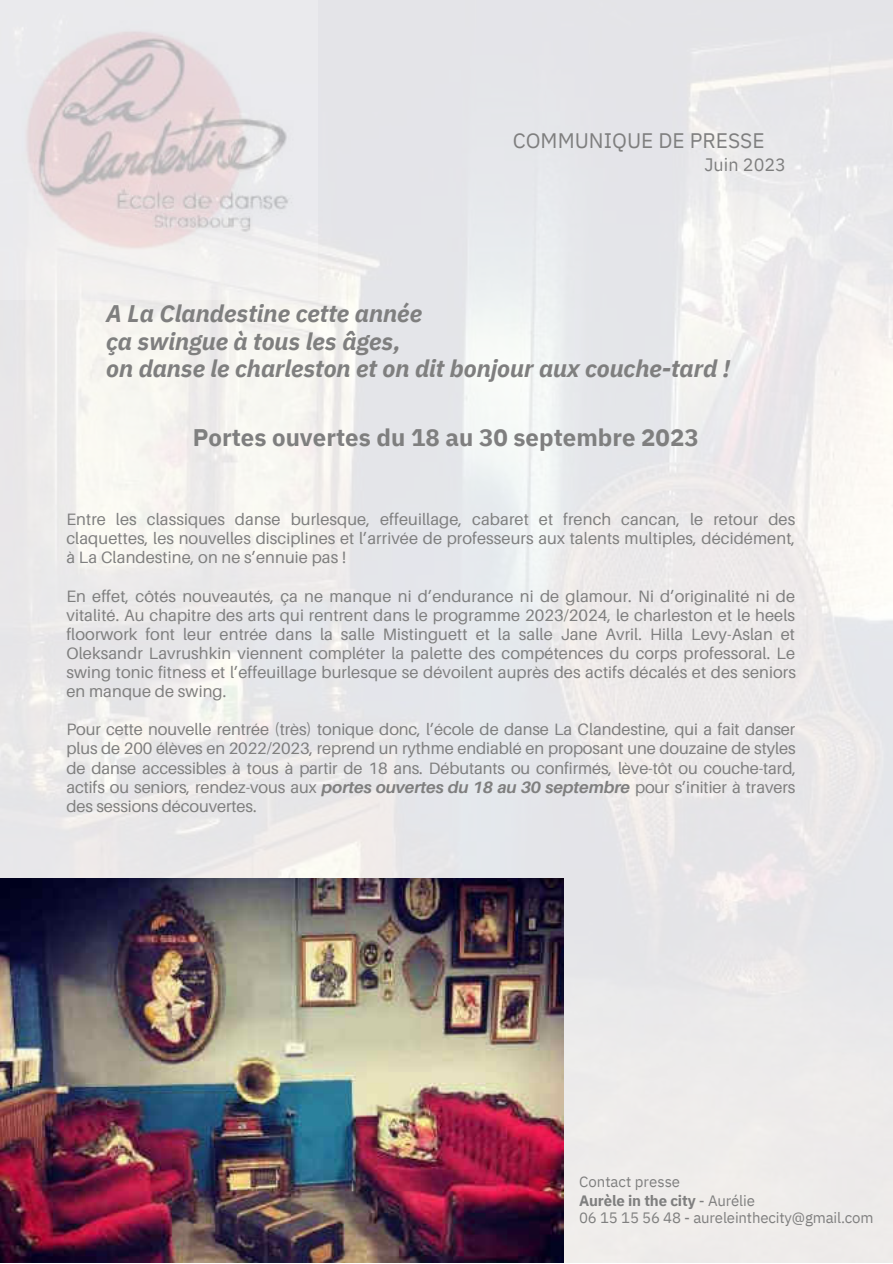
<style>
.page{position:relative;width:893px;height:1264px;background:#fff}
.page>*{position:absolute;margin:0;border:0;box-sizing:border-box;transform-origin:0 0}
.t1{font:italic 700 24px/27px "IBM Plex Sans";letter-spacing:-.005em;color:#7f7f7f}
.t2{font:700 24px "IBM Plex Sans";color:#7f7f7f}
.t3{font:21px "IBM Plex Sans";color:#7f7f7f}
.t4{font:18px "IBM Plex Sans";color:#7f7f7f}
.t5{font:16.5px/19px "Aileron";letter-spacing:.005em;color:#7f7f7f;text-align:justify}
.t6{font:15px/18.9px "IBM Plex Sans";letter-spacing:-.01em;color:#7f7f7f}
.s1{font-weight:700;font-style:italic}
.s2{font-weight:700}
</style>
<div class="page">
<img style="left:0;top:0;width:892px;height:1262px">
<img style="left:0;top:878px;width:563px;height:384px">
<img style="left:0;top:0;width:317px;height:299px">
<h1 class="t1" style="left:106px;top:297px;width:317px">A La Clandestine cette année</h1>
<p class="t3" style="left:512px;top:124px;width:253px">COMMUNIQUE DE PRESSE</p>
<p class="t4" style="left:704px;top:150px;width:83px">Juin 2023</p>
<h1 class="t1" style="left:106px;top:326px;width:625px">ça swingue à tous les âges,<br>on danse le charleston et on dit bonjour aux couche-tard !</h1>
<h1 class="t2" style="left:193px;top:418px;width:507px">Portes ouvertes du 18 au 30 septembre 2023</h1>
<p class="t5" style="left:66px;top:510px;width:730px">Entre les classiques danse burlesque, effeuillage, cabaret et french cancan, le retour des claquettes, les nouvelles disciplines et l’arrivée de professeurs aux talents multiples, décidément, à La Clandestine, on ne s’ennuie pas !</p>
<p class="t5" style="left:66px;top:586px;width:731px">En effet, côtés nouveautés, ça ne manque ni d’endurance ni de glamour. Ni d’originalité ni de vitalité. Au chapitre des arts qui rentrent dans le programme 2023/2024, le charleston et le heels floorwork font leur entrée dans la salle Mistinguett et la salle Jane Avril. Hilla Levy-Aslan et Oleksandr Lavrushkin viennent compléter la palette des compétences du corps professoral. Le swing tonic fitness et l’effeuillage burlesque se dévoilent auprès des actifs décalés et des seniors en manque de swing.</p>
<p class="t5" style="left:66px;top:720px;width:731px">Pour cette nouvelle rentrée (très) tonique donc, l’école de danse La Clandestine, qui a fait danser plus de 200 élèves en 2022/2023, reprend un rythme endiablé en proposant une douzaine de styles de danse accessibles à tous à partir de 18 ans. Débutants ou confirmés, lève-tôt ou couche-tard, actifs ou seniors, rendez-vous aux <span class="s1">portes ouvertes du 18 au 30 septembre</span> pour s’initier à travers des sessions découvertes.</p>
<p class="t6" style="left:579px;top:1171px;width:177px">Contact presse<br><span class="s2">Aurèle in the city</span> - Aurélie</p>
<p class="t6" style="left:579px;top:1207px;width:296px">06 15 15 56 48 - aureleinthecity@gmail.com</p>
</div>
